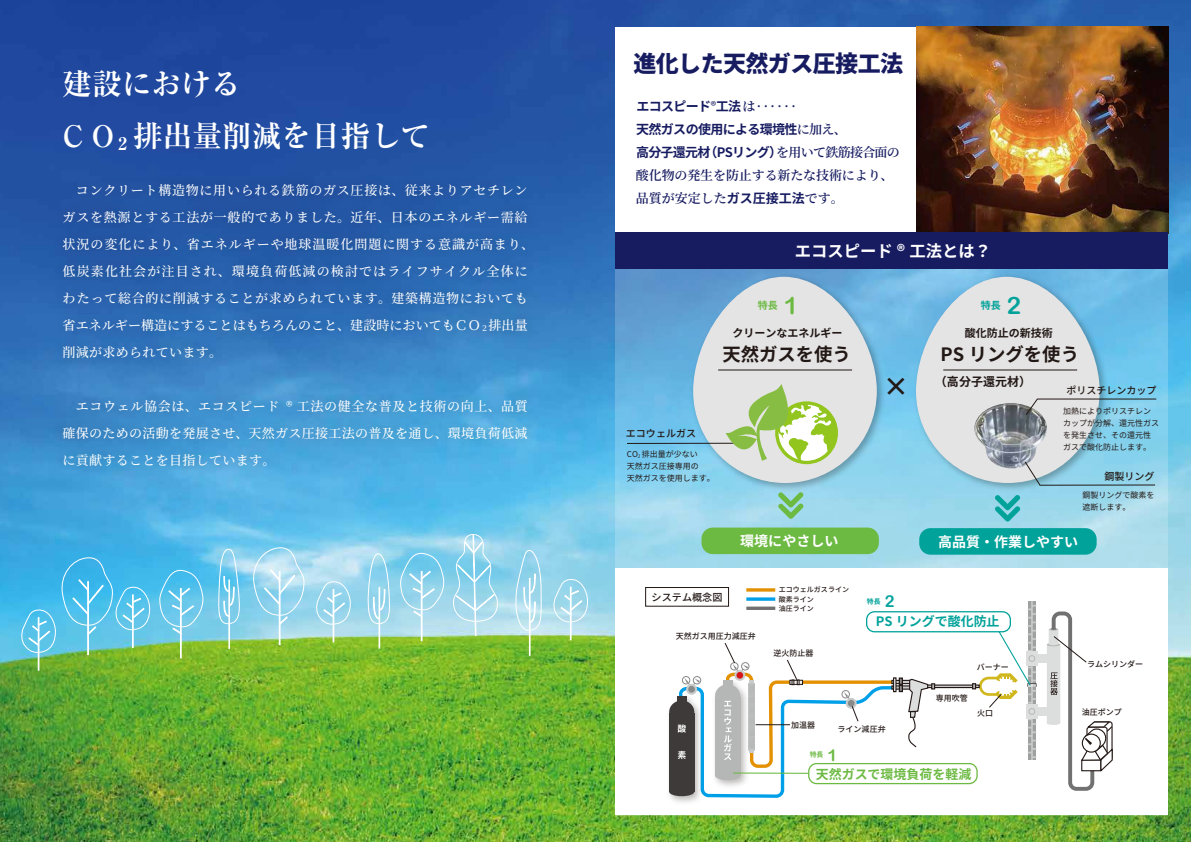
<style>
.page{position:relative;width:1191px;height:842px;background:#fff}
.page>*{position:absolute;margin:0;border:0;box-sizing:border-box;transform-origin:0 0}
.t1{font:700 29.7px/51.9px "Ryumin";color:#fff}
.t2{font:700 25.7px "Noto Sans JP";color:#221815}
.t3{font:24px "Arial Rounded MT Bold";color:#6dba43}
.t4{font:24px "Arial Rounded MT Bold";color:#00a29a}
.t5{font:900 23px "Noto Sans JP";letter-spacing:-.025em;color:#171c61}
.t6{font:700 18.3px "Noto Sans JP";color:#221815}
.t7{font:16.4px "Arial Rounded MT Bold";color:#00a29a}
.t8{font:16.4px "Arial Rounded MT Bold";color:#6dba43}
.t9{font:700 16.3px "Noto Sans JP";color:#fff}
.t10{font:700 14px "Noto Sans JP";color:#fff}
.t11{font:500 13px/27px "Noto Serif JP";letter-spacing:.055em;color:#fff}
.t12{font:700 13px/23px "Noto Sans JP";letter-spacing:-.05em;color:#171c61}
.t13{font:600 13px/23px "Noto Serif JP";letter-spacing:-.01em;color:#171c61}
.t14{font:700 13px "Noto Sans JP";color:#6dba43}
.t15{font:700 13px "Noto Sans JP";color:#00a29a}
.t16{font:700 12px "Noto Sans JP";color:#221815}
.t17{font:700 11px "Noto Sans JP";color:#221815}
.t18{font:500 10.1px "Noto Sans JP";color:#221815}
.t19{font:500 10px "Noto Sans JP";color:#221815}
.t20{font:700 10px "Noto Sans JP";color:#6dba43}
.t21{font:700 10px "Noto Sans JP";color:#00a29a}
.t22{font:8px/12px "Noto Sans JP";color:#221815}
.t23{font:500 8px "Noto Sans JP";color:#221815}
.t24{font:500 7px/9px "Noto Sans JP";color:#221815}
.t25{font:700 6.8px "Noto Sans JP";color:#00a29a}
.t26{font:700 6.8px "Noto Sans JP";color:#6dba43}
.s1{font-size:18.1px}
.s2{font-family:"Koz Go Pr 6 N";font-weight:400}
.s3{font-family:"Noto Serif JP";font-weight:600}
.s4{font-family:"Noto Sans JP";font-weight:700}
</style>
<div class="page">
<img style="left:0;top:0;width:1191px;height:842px">
<svg style="left:615px;top:269px;width:553px;height:299px"></svg>
<div style="left:615px;top:568px;width:553px;height:247px;background:#fff"></div>
<div style="left:615px;top:27px;width:553px;height:213px;background:#fff"></div>
<img style="left:687px;top:271px;width:201px;height:224px">
<div style="left:693px;top:277px;width:184px;height:206px;background:#e4e4e4;border-radius:92px"></div>
<img style="left:910px;top:271px;width:201px;height:224px">
<div style="left:916px;top:277px;width:183px;height:206px;background:#e4e4e4;border-radius:92px"></div>
<img style="left:917px;top:27px;width:251px;height:205px">
<div style="left:701px;top:528px;width:178px;height:26px;background:#6dba43;border-radius:11px"></div>
<div style="left:919px;top:528px;width:177px;height:27px;background:#00a29a;border-radius:11px"></div>
<div style="left:645px;top:587px;width:84px;height:19px;border:1px solid #221815"></div>
<img style="left:669px;top:700px;width:27px;height:103px">
<div style="left:669px;top:713px;width:25px;height:79px;background:#3e3a39"></div>
<div style="left:669px;top:787px;width:25px;height:9px;background:#3e3a39;border-radius:50%"></div>
<div style="left:669px;top:700px;width:25px;height:23px;background:#3e3a39;border-radius:50%"></div>
<svg style="left:935px;top:684px;width:37px;height:4px"></svg>
<div style="left:1025px;top:651px;width:12px;height:14px;background:#dcdddd"></div>
<div style="left:1034px;top:654px;width:16px;height:9px;background:#dcdddd"></div>
<div style="left:1025px;top:704px;width:12px;height:14px;background:#dcdddd"></div>
<div style="left:1034px;top:707px;width:16px;height:9px;background:#dcdddd"></div>
<svg style="left:1047px;top:611px;width:66px;height:180px"></svg>
<svg style="left:677px;top:643px;width:258px;height:157px"></svg>
<hr style="left:755px;top:724px;width:35px;height:1px;background:#221815">
<svg style="left:972px;top:601px;width:64px;height:159px"></svg>
<hr style="left:733px;top:772px;width:76px;height:2px;background:#6dba43">
<div style="left:866px;top:612px;width:144px;height:20px;background:#fff;border-radius:8px"></div>
<div style="left:866px;top:611px;width:145px;height:21px;border:1px solid #00a29a;border-radius:8px"></div>
<svg style="left:746px;top:588px;width:29px;height:4px"></svg>
<svg style="left:746px;top:597px;width:29px;height:4px"></svg>
<hr style="left:746px;top:607px;width:29px;height:3px;background:#727171">
<div style="left:808px;top:764px;width:169px;height:19px;background:#fff;border-radius:8px"></div>
<div style="left:808px;top:763px;width:169px;height:21px;border:1px solid #6dba43;border-radius:8px"></div>
<svg style="left:778px;top:492px;width:25px;height:27px"></svg>
<svg style="left:995px;top:495px;width:25px;height:26px"></svg>
<img style="left:974px;top:403px;width:73px;height:65px">
<svg style="left:1024px;top:461px;width:131px;height:25px"></svg>
<svg style="left:1025px;top:398px;width:131px;height:17px"></svg>
<hr style="left:627px;top:443px;width:112px;height:1px;background:#221815">
<svg style="left:725px;top:384px;width:113px;height:81px"></svg>
<hr style="left:718px;top:369px;width:134px;height:1px;background:#221815">
<hr style="left:943px;top:369px;width:134px;height:1px;background:#221815">
<img style="left:45px;top:166px;width:501px;height:353px">
<div style="left:472px;top:534px;width:4px;height:102px;border:1px solid #fff"></div>
<svg style="left:452px;top:533px;width:46px;height:89px"></svg>
<svg style="left:513px;top:549px;width:30px;height:84px"></svg>
<div style="left:228px;top:580px;width:2px;height:69px;border:1px solid #fff"></div>
<svg style="left:217px;top:548px;width:25px;height:76px"></svg>
<div style="left:378px;top:587px;width:2px;height:62px;border:1px solid #fff"></div>
<svg style="left:367px;top:553px;width:24px;height:73px"></svg>
<div style="left:87px;top:581px;width:2px;height:74px;border:1px solid #fff"></div>
<div style="left:180px;top:588px;width:2px;height:70px;border:1px solid #fff"></div>
<svg style="left:159px;top:568px;width:45px;height:67px"></svg>
<svg style="left:251px;top:547px;width:53px;height:79px"></svg>
<svg style="left:399px;top:551px;width:46px;height:67px"></svg>
<div style="left:332px;top:589px;width:2px;height:53px;border:1px solid #fff"></div>
<svg style="left:315px;top:579px;width:36px;height:46px"></svg>
<svg style="left:552px;top:577px;width:36px;height:46px"></svg>
<svg style="left:20px;top:557px;width:131px;height:96px"></svg>
<div style="left:615px;top:232px;width:553px;height:37px;background:#171c61"></div>
<h1 class="t1" style="left:59px;top:58px;width:373px">建設における<br>ＣＯ<span class="s1">2</span> 排出量削減を目指して</h1>
<p class="t11" style="left:63px;top:177px;width:473px">　コンクリート構造物に用いられる鉄筋のガス圧接は、従来よりアセチレンガスを熱源とする工法が一般的でありました。近年、日本のエネルギー需給状況の変化により、省エネルギーや地球温暖化問題に関する意識が高まり、低炭素化社会が注目され、環境負荷低減の検討ではライフサイクル全体にわたって総合的に削減することが求められています。建築構造物においても省エネルギー構造にすることはもちろんのこと、建設時においてもＣＯ<sub>２</sub>排出量削減が求められています。</p>
<p class="t11" style="left:63px;top:393px;width:466px;text-align:justify">　エコウェル協会は、エコスピード ® 工法の健全な普及と技術の向上、品質確保のための活動を発展させ、天然ガス圧接工法の普及を通し、環境負荷低減に貢献することを目指しています。</p>
<h3 class="t5" style="left:633px;top:50px;width:271px">進化した天然ガス圧接工法</h3>
<p class="t12" style="left:636px;top:95px;width:265px">エコスピード<span class="s2">®</span>工法<span class="s3">は</span><sup>.</sup> <sup>.</sup> <sup>.</sup> <sup>.</sup> <sup>.</sup> <sup>.<br></sup>天然ガスの使用による環境性<span class="s3">に加え、<br></span>高分子還元材（PSリング）<span class="s3">を用いて鉄筋接合面の</span></p>
<p class="t13" style="left:636px;top:164px;width:259px">酸化物の発生を防止する新たな技術により、品質が安定した<span class="s4">ガス圧接工法</span>です。</p>
<p class="t9" style="left:795px;top:242px;width:198px">エコスピード ® 工法とは？</p>
<p class="t20" style="left:758px;top:299px;width:21px">特長</p>
<h3 class="t3" style="left:784px;top:291px;width:16px">1</h3>
<p class="t21" style="left:981px;top:300px;width:21px">特長</p>
<h3 class="t4" style="left:1007px;top:291px;width:16px">2</h3>
<p class="t19" style="left:626px;top:428px;width:71px">エコウェルガス</p>
<p class="t22" style="left:627px;top:448px;width:89px">CO<sub>2</sub> 排出量が少ない<br>天然ガス圧接専用の<br>天然ガスを使用します。</p>
<p class="t17" style="left:732px;top:327px;width:111px">クリーンなエネルギー</p>
<p class="t17" style="left:964px;top:327px;width:89px">酸化防止の新技術</p>
<h3 class="t6" style="left:940px;top:344px;width:140px">PS リングを使う</h3>
<p class="t16" style="left:935px;top:374px;width:97px">（高分子還元材）</p>
<h3 class="t6" style="left:722px;top:344px;width:130px">天然ガスを使う</h3>
<h2 class="t2" style="left:883px;top:372px;width:27px">×</h2>
<p class="t19" style="left:1066px;top:385px;width:91px">ポリスチレンカップ</p>
<p class="t22" style="left:1063px;top:405px;width:97px">加熱によりポリスチレンカップが分解、還元性ガスを発生させ、その還元性ガスで酸化防止します。</p>
<p class="t19" style="left:1104px;top:471px;width:51px">鋼製リング</p>
<p class="t22" style="left:1082px;top:489px;width:73px">鋼製リングで酸素を遮断します。</p>
<p class="t10" style="left:740px;top:533px;width:99px">環境にやさしい</p>
<p class="t10" style="left:938px;top:534px;width:141px">高品質・作業しやすい</p>
<p class="t18" style="left:651px;top:591px;width:72px">システム概念図</p>
<p class="t23" style="left:676px;top:632px;width:81px">天然ガス用圧力減圧弁</p>
<p class="t24" style="left:779px;top:586px;width:71px">エコウェルガスライン酸素ライン<br>油圧ライン</p>
<p class="t23" style="left:773px;top:648px;width:41px">逆火防止器</p>
<p class="t25" style="left:867px;top:598px;width:15px">特長</p>
<p class="t7" style="left:884px;top:592px;width:11px">2</p>
<p class="t15" style="left:876px;top:614px;width:125px">PS リングで酸化防止</p>
<p class="t23" style="left:977px;top:662px;width:33px">バーナー</p>
<p class="t23" style="left:936px;top:694px;width:33px">専用吹管</p>
<p class="t23" style="left:977px;top:708px;width:17px">火口</p>
<p class="t23" style="left:791px;top:720px;width:25px">加温器</p>
<p class="t23" style="left:837px;top:724px;width:49px">ライン減圧弁</p>
<p class="t26" style="left:809px;top:751px;width:15px">特長</p>
<p class="t8" style="left:827px;top:745px;width:11px">1</p>
<p class="t14" style="left:816px;top:766px;width:157px">天然ガスで環境負荷を軽減</p>
<p class="t23" style="left:1087px;top:659px;width:57px">ラムシリンダー</p>
<p class="t23" style="left:1081px;top:707px;width:41px">油圧ポンプ</p>
</div>
